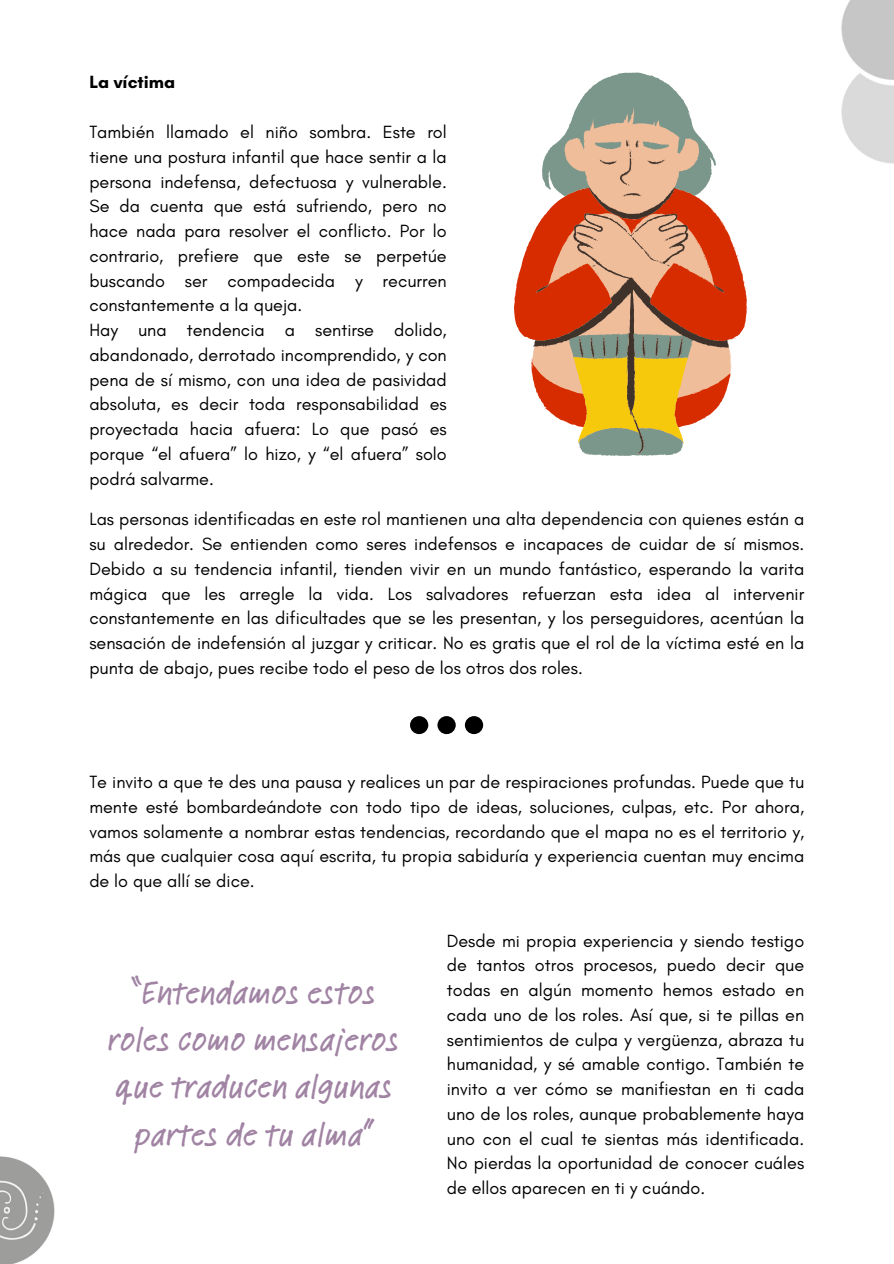
<style>
.page{position:relative;width:894px;height:1264px;background:#fff}
.page>*{position:absolute;margin:0;border:0;box-sizing:border-box;transform-origin:0 0}
.t1{font:500 33.9px/47.2px "Feltpen Com";color:#a184a4;text-align:center}
.t2{font:18px/24.8px "Glacial Indifference";color:#000;text-align:justify}
.t3{font:700 18px "Glacial Indifference";color:#000}
</style>
<div class="page">
<svg style="left:514px;top:233px;width:233px;height:151px"></svg>
<svg style="left:560px;top:72px;width:142px;height:384px;fill:#7b968b"></svg>
<svg style="left:533px;top:140px;width:195px;height:315px;background:#d39264"></svg>
<img style="left:841px;top:0;width:51px;height:164px">
<img style="left:0;top:1156px;width:55px;height:107px">
<svg style="left:410px;top:716px;width:73px;height:18px"></svg>
<p class="t3" style="left:89px;top:71px;width:87px">La víctima</p>
<p class="t2" style="left:89px;top:119px;width:359px">También llamado el niño sombra. Este rol tiene una postura infantil que hace sentir a la persona indefensa, defectuosa y vulnerable.<br>Se da cuenta que está sufriendo, pero no hace nada para resolver el conflicto. Por lo contrario, prefiere que este se perpetúe buscando ser compadecida y recurren constantemente a la queja.</p>
<p class="t2" style="left:89px;top:317px;width:359px">Hay una tendencia a sentirse dolido, abandonado, derrotado incomprendido, y con pena de sí mismo, con una idea de pasividad absoluta, es decir toda responsabilidad es proyectada hacia afuera: Lo que pasó es porque “el afuera” lo hizo, y “el afuera” solo podrá salvarme.</p>
<h2 class="t2" style="left:89px;top:506px;width:716px">Las personas identificadas en este rol mantienen una alta dependencia con quienes están a su alrededor. Se entienden como seres indefensos e incapaces de cuidar de sí mismos.<br>Debido a su tendencia infantil, tienden vivir en un mundo fantástico, esperando la varita mágica que les arregle la vida. Los salvadores refuerzan esta idea al intervenir constantemente en las dificultades que se les presentan, y los perseguidores, acentúan la sensación de indefensión al juzgar y criticar. No es gratis que el rol de la víctima esté en la punta de abajo, pues recibe todo el peso de los otros dos roles.</h2>
<p class="t2" style="left:89px;top:769px;width:716px">Te invito a que te des una pausa y realices un par de respiraciones profundas. Puede que tu mente esté bombardeándote con todo tipo de ideas, soluciones, culpas, etc. Por ahora, vamos solamente a nombrar estas tendencias, recordando que el mapa no es el territorio y, más que cualquier cosa aquí escrita, tu propia sabiduría y experiencia cuentan muy encima de lo que allí se dice.</p>
<p class="t1" style="left:107px;top:968px;width:293px">“Entendamos estos roles como mensajeros que traducen algunas partes de tu alma”</p>
<p class="t2" style="left:446px;top:927px;width:359px">Desde mi propia experiencia y siendo testigo de tantos otros procesos, puedo decir que todas en algún momento hemos estado en cada uno de los roles. Así que, si te pillas en sentimientos de culpa y vergüenza, abraza tu humanidad, y sé amable contigo. También te invito a ver cómo se manifiestan en ti cada uno de los roles, aunque probablemente haya uno con el cual te sientas más identificada.<br>No pierdas la oportunidad de conocer cuáles de ellos aparecen en ti y cuándo.</p>
</div>
